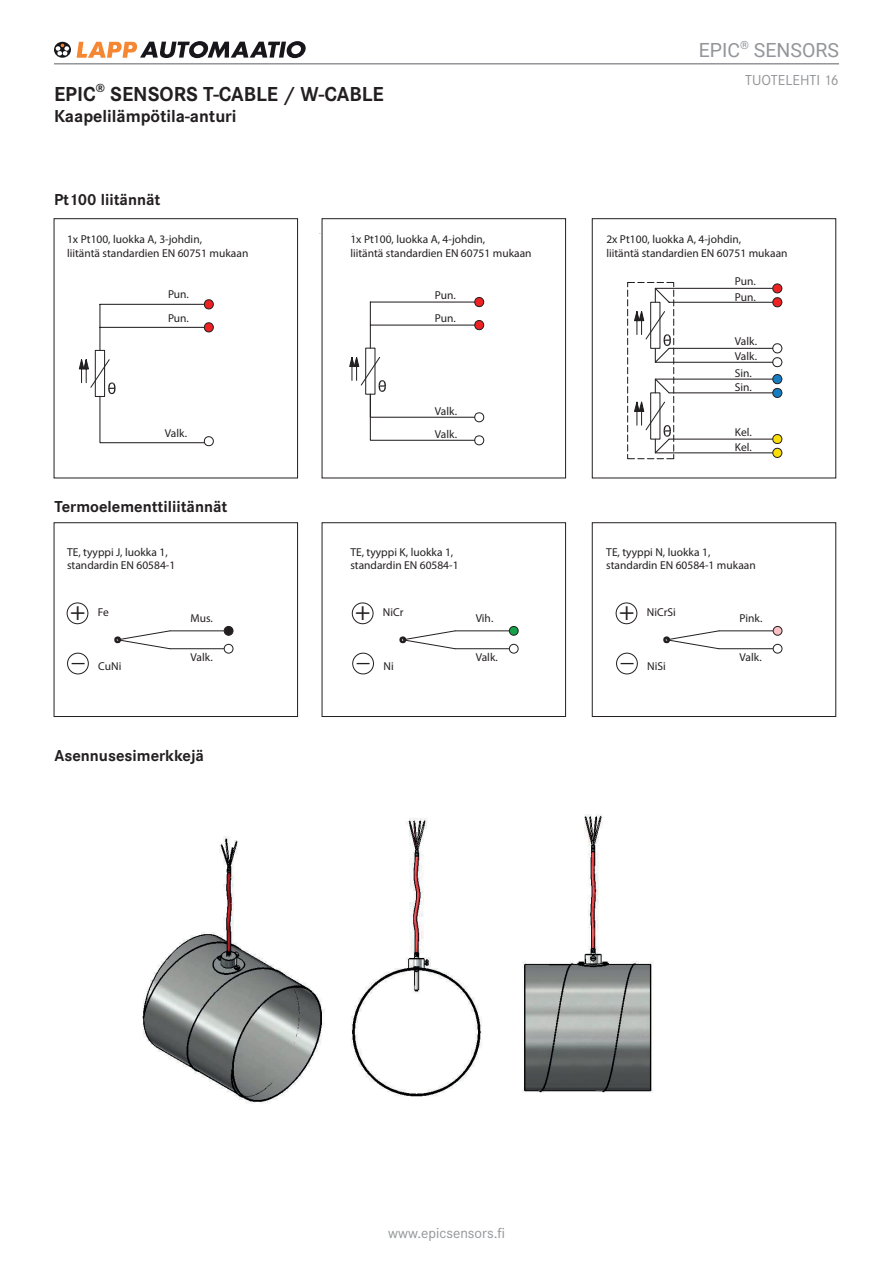
<style>
.page{position:relative;width:893px;height:1263px;background:#fff}
.page>*{position:absolute;margin:0;border:0;box-sizing:border-box;transform-origin:0 0}
.t1{font:25.8px/41px "Trade Gothic LT";color:#231f20}
.t2{font:700 21px "Corporate STOT";color:#231f20}
.t3{font:19.5px "Roboto";color:#939598}
.t4{font:700 18px "Corporate STOT";color:#231f20}
.t5{font:700 16.5px "Corporate STOT";color:#231f20}
.t6{font:15px "Corporate STOT";color:#939598}
.t7{font:11.4px/13.8px "Trade Gothic LT";color:#231f20}
</style>
<div class="page">
<img style="left:142px;top:814px;width:511px;height:289px">
<div style="left:95px;top:350px;width:10px;height:47px;border:1px solid #231f20"></div>
<hr style="left:99px;top:304px;width:1px;height:46px;background:#231f20">
<hr style="left:100px;top:327px;width:104px;height:1px;background:#231f20">
<hr style="left:100px;top:304px;width:104px;height:1px;background:#231f20">
<svg style="left:204px;top:299px;width:10px;height:11px"></svg>
<svg style="left:204px;top:322px;width:10px;height:11px"></svg>
<svg style="left:79px;top:355px;width:135px;height:91px"></svg>
<div style="left:365px;top:348px;width:10px;height:46px;border:1px solid #231f20"></div>
<hr style="left:370px;top:302px;width:1px;height:46px;background:#231f20">
<hr style="left:370px;top:325px;width:105px;height:1px;background:#231f20">
<hr style="left:370px;top:301px;width:105px;height:2px;background:#231f20">
<svg style="left:474px;top:297px;width:11px;height:10px"></svg>
<svg style="left:474px;top:320px;width:11px;height:10px"></svg>
<svg style="left:349px;top:353px;width:136px;height:93px"></svg>
<svg style="left:627px;top:282px;width:156px;height:178px"></svg>
<hr style="left:170px;top:630px;width:54px;height:1px;background:#231f20">
<hr style="left:170px;top:648px;width:54px;height:1px;background:#231f20">
<svg style="left:114px;top:630px;width:57px;height:19px"></svg>
<div style="left:224px;top:626px;width:9px;height:9px;background:#231f20;border-radius:50%"></div>
<div style="left:224px;top:626px;width:9px;height:10px;border:1px solid #231f20;border-radius:50%"></div>
<div style="left:224px;top:644px;width:9px;height:9px;border:1px solid #231f20;border-radius:50%"></div>
<div style="left:67px;top:603px;width:21px;height:21px;border:1px solid #231f20;border-radius:50%"></div>
<div style="left:67px;top:653px;width:22px;height:21px;border:1px solid #231f20;border-radius:50%"></div>
<hr style="left:455px;top:630px;width:54px;height:1px;background:#231f20">
<hr style="left:455px;top:648px;width:54px;height:1px;background:#231f20">
<svg style="left:399px;top:630px;width:57px;height:19px"></svg>
<div style="left:509px;top:626px;width:9px;height:9px;background:#16a149;border-radius:50%"></div>
<div style="left:509px;top:626px;width:9px;height:10px;border:1px solid #231f20;border-radius:50%"></div>
<div style="left:509px;top:644px;width:9px;height:9px;border:1px solid #231f20;border-radius:50%"></div>
<div style="left:352px;top:603px;width:21px;height:21px;border:1px solid #231f20;border-radius:50%"></div>
<div style="left:352px;top:653px;width:22px;height:21px;border:1px solid #231f20;border-radius:50%"></div>
<hr style="left:719px;top:630px;width:54px;height:1px;background:#231f20">
<hr style="left:719px;top:648px;width:54px;height:1px;background:#231f20">
<svg style="left:663px;top:630px;width:57px;height:19px"></svg>
<div style="left:773px;top:626px;width:9px;height:9px;background:#f9bfc5;border-radius:50%"></div>
<div style="left:773px;top:626px;width:9px;height:10px;border:1px solid #231f20;border-radius:50%"></div>
<div style="left:773px;top:644px;width:9px;height:9px;border:1px solid #231f20;border-radius:50%"></div>
<div style="left:616px;top:603px;width:21px;height:21px;border:1px solid #231f20;border-radius:50%"></div>
<div style="left:616px;top:653px;width:22px;height:21px;border:1px solid #231f20;border-radius:50%"></div>
<div style="left:54px;top:218px;width:244px;height:260px;border:1px solid #231f20"></div>
<div style="left:322px;top:218px;width:244px;height:260px;border:1px solid #231f20"></div>
<div style="left:592px;top:218px;width:244px;height:260px;border:1px solid #231f20"></div>
<div style="left:54px;top:522px;width:244px;height:195px;border:1px solid #231f20"></div>
<div style="left:322px;top:522px;width:244px;height:195px;border:1px solid #231f20"></div>
<div style="left:592px;top:522px;width:244px;height:195px;border:1px solid #231f20"></div>
<svg style="left:54px;top:42px;width:17px;height:16px"></svg>
<svg style="left:55px;top:43px;width:14px;height:13px"></svg>
<svg style="left:77px;top:41px;width:229px;height:17px"></svg>
<hr style="left:54px;top:63px;width:785px;height:2px;background:#939598">
<h2 class="t2" style="left:54px;top:82px;width:331px">EPIC<sup>®</sup> SENSORS T-CABLE / W-CABLE</h2>
<h3 class="t4" style="left:54px;top:106px;width:184px">Kaapelilämpötila-anturi</h3>
<h3 class="t5" style="left:54px;top:190px;width:108px">Pt100 liitännät</h3>
<h3 class="t3" style="left:699px;top:37px;width:142px">EPIC<sup>®</sup> SENSORS</h3>
<h3 class="t6" style="left:745px;top:71px;width:95px">TUOTELEHTI 16</h3>
<p class="t7" style="left:67px;top:232px;width:183px">1x Pt100, luokka A, 3-johdin,<br>liitäntä standardien EN 60751 mukaan</p>
<p class="t7" style="left:350px;top:232px;width:183px">1x Pt100, luokka A, 4-johdin,<br>liitäntä standardien EN 60751 mukaan</p>
<p class="t7" style="left:606px;top:232px;width:183px">2x Pt100, luokka A, 4-johdin,<br>liitäntä standardien EN 60751 mukaan</p>
<p class="t7" style="left:168px;top:282px;width:22px;line-height:23.9px">Pun.<br>Pun.</p>
<p class="t7" style="left:165px;top:426px;width:24px">Valk.</p>
<p class="t7" style="left:435px;top:284px;width:22px;line-height:22.6px">Pun.<br>Pun.</p>
<p class="t7" style="left:435px;top:400px;width:24px;line-height:22.6px">Valk.<br>Valk.</p>
<p class="t7" style="left:735px;top:273px;width:22px;line-height:15.6px">Pun.<br>Pun.</p>
<p class="t7" style="left:735px;top:334px;width:24px">Valk.</p>
<p class="t7" style="left:735px;top:366px;width:19px">Sin.<br>Sin.</p>
<p class="t7" style="left:735px;top:424px;width:18px;line-height:15.5px">Kel.<br>Kel.</p>
<p class="t7" style="left:735px;top:349px;width:24px">Valk.</p>
<h3 class="t5" style="left:54px;top:497px;width:175px">Termoelementtiliitännät</h3>
<p class="t7" style="left:67px;top:545px;width:110px">TE, tyyppi J, luokka 1, standardin EN 60584-1</p>
<p class="t7" style="left:350px;top:545px;width:110px">TE, tyyppi K, luokka 1, standardin EN 60584-1</p>
<p class="t7" style="left:606px;top:545px;width:151px">TE, tyyppi N, luokka 1, standardin EN 60584-1 mukaan</p>
<h1 class="t1" style="left:70px;top:590px;width:17px">+ _</h1>
<p class="t7" style="left:98px;top:605px;width:12px">Fe</p>
<p class="t7" style="left:98px;top:659px;width:25px">CuNi</p>
<p class="t7" style="left:191px;top:611px;width:24px">Mus.</p>
<p class="t7" style="left:191px;top:650px;width:24px">Valk.</p>
<h1 class="t1" style="left:355px;top:590px;width:17px">+ _</h1>
<p class="t7" style="left:383px;top:605px;width:22px">NiCr</p>
<p class="t7" style="left:383px;top:659px;width:12px">Ni</p>
<p class="t7" style="left:476px;top:611px;width:19px">Vih.</p>
<p class="t7" style="left:476px;top:650px;width:24px">Valk.</p>
<h1 class="t1" style="left:619px;top:590px;width:17px">+ _</h1>
<p class="t7" style="left:647px;top:605px;width:31px">NiCrSi</p>
<p class="t7" style="left:647px;top:659px;width:20px">NiSi</p>
<p class="t7" style="left:740px;top:611px;width:24px">Pink.</p>
<p class="t7" style="left:740px;top:650px;width:24px">Valk.</p>
<h3 class="t5" style="left:54px;top:746px;width:151px">Asennusesimerkkejä</h3>
<h3 class="t6" style="left:388px;top:1224px;width:118px">www.epicsensors.fi</h3>
</div>
